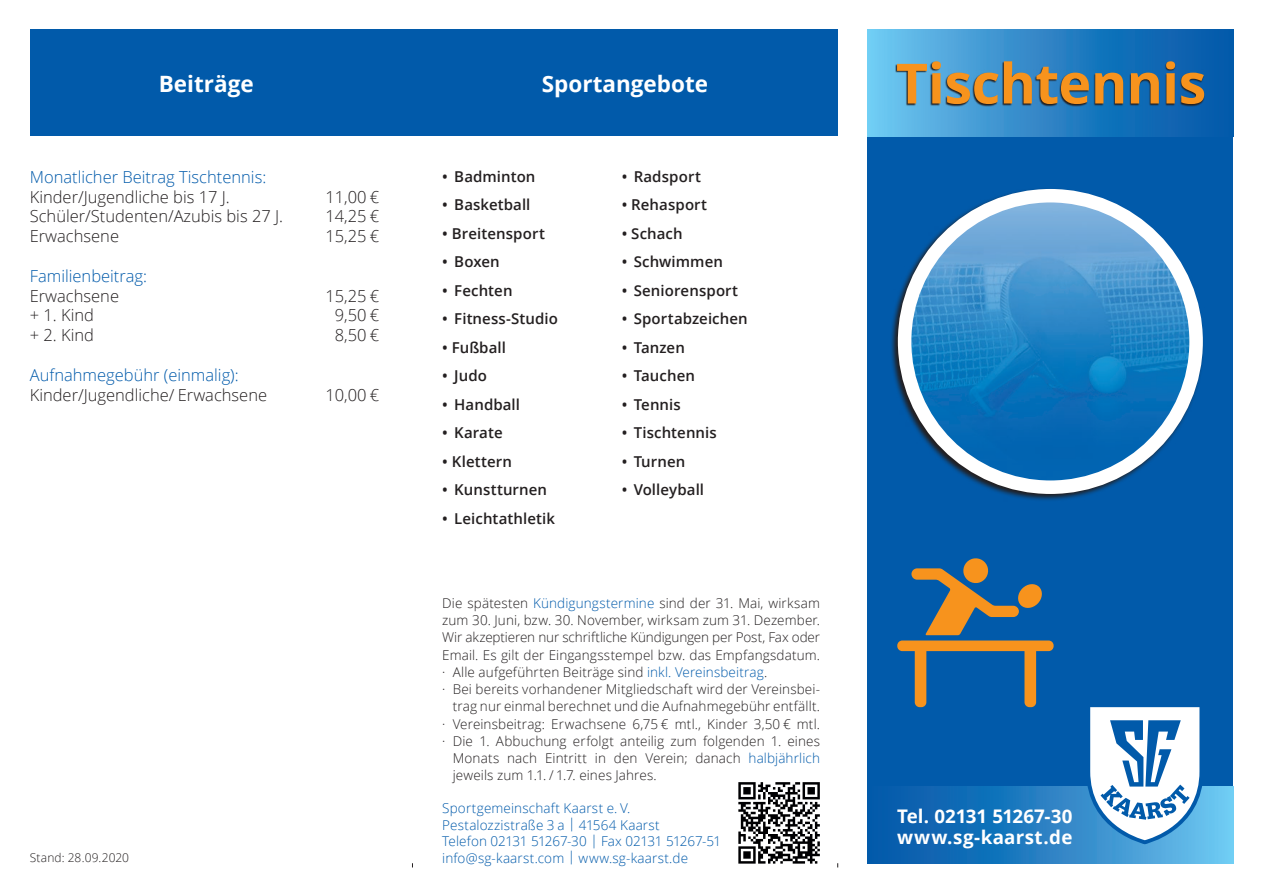
<style>
.page{position:relative;width:1263px;height:893px;background:#fff}
.page>*{position:absolute;margin:0;border:0;box-sizing:border-box;transform-origin:0 0}
.t1{font:700 55.5px "Open Sans";letter-spacing:-.01em;color:#f7931d}
.t2{font:700 22.5px "Open Sans";color:#fff}
.t3{font:700 18.75px "Open Sans";letter-spacing:.01em;color:#fff}
.t4{font:300 16.5px "Open Sans";color:#231f20}
.t5{font:300 16.5px/19.8px "Open Sans";color:#015aaa}
.t6{font:600 15px "Open Sans";letter-spacing:.005em;color:#231f20}
.t7{font:300 13.5px/17.2px "Open Sans";letter-spacing:.01em;color:#231f20;text-align:justify}
.t8{font:300 13.5px/16.5px "Open Sans";letter-spacing:.01em;color:#015aaa}
.t9{font:300 12px "Open Sans";letter-spacing:.01em;color:#231f20}
.s1{color:#231f20}
.s2{color:#015aaa}
</style>
<div class="page">
<div style="left:867px;top:30px;width:366px;height:833px;background:#015aaa"></div>
<svg style="left:867px;top:30px;width:338px;height:106px"></svg>
<svg style="left:891px;top:189px;width:312px;height:311px"></svg>
<img style="left:904px;top:196px;width:292px;height:291px;border-radius:146px">
<div style="left:898px;top:189px;width:305px;height:305px;border:14px solid #fff;border-radius:50%"></div>
<div style="left:30px;top:30px;width:808px;height:106px;background:#015aaa"></div>
<svg style="left:895px;top:61px;width:309px;height:45px;background:#2a5f88"></svg>
<svg style="left:738px;top:782px;width:82px;height:82px"></svg>
<svg style="left:897px;top:558px;width:156px;height:149px"></svg>
<svg style="left:908px;top:787px;width:325px;height:76px"></svg>
<svg style="left:1086px;top:707px;width:117px;height:137px"></svg>
<p class="t2" style="left:159px;top:67px;width:96px">Beiträge</p>
<p class="t5" style="left:30px;top:166px;width:238px">Monatlicher Beitrag Tischtennis:</p>
<p class="t4" style="left:30px;top:185px;width:202px">Kinder/Jugendliche bis 17 J.</p>
<p class="t4" style="left:325px;top:185px;width:55px">11,00 €</p>
<p class="t4" style="left:30px;top:205px;width:255px">Schüler/Studenten/Azubis bis 27 J.</p>
<p class="t4" style="left:325px;top:205px;width:55px">14,25 €</p>
<p class="t4" style="left:30px;top:225px;width:91px">Erwachsene</p>
<p class="t4" style="left:325px;top:225px;width:55px">15,25 €</p>
<p class="t5" style="left:30px;top:265px;width:119px">Familienbeitrag:<br><span class="s1">Erwachsene</span></p>
<p class="t4" style="left:325px;top:284px;width:55px">15,25 €</p>
<p class="t4" style="left:30px;top:304px;width:66px">+ 1. Kind</p>
<p class="t4" style="left:335px;top:304px;width:46px">9,50 €</p>
<p class="t4" style="left:30px;top:324px;width:66px">+ 2. Kind</p>
<p class="t4" style="left:335px;top:324px;width:46px">8,50 €</p>
<p class="t5" style="left:30px;top:364px;width:210px">Aufnahmegebühr (einmalig):</p>
<p class="t4" style="left:30px;top:383px;width:239px">Kinder/Jugendliche/ Erwachsene</p>
<p class="t4" style="left:325px;top:383px;width:55px">10,00 €</p>
<p class="t2" style="left:542px;top:67px;width:168px">Sportangebote</p>
<p class="t6" style="left:442px;top:166px;width:95px">• Badminton</p>
<p class="t6" style="left:442px;top:194px;width:90px">• Basketball</p>
<p class="t6" style="left:442px;top:223px;width:104px">• Breitensport</p>
<p class="t6" style="left:442px;top:251px;width:59px">• Boxen</p>
<p class="t6" style="left:442px;top:280px;width:72px">• Fechten</p>
<p class="t6" style="left:442px;top:308px;width:117px">• Fitness-Studio</p>
<p class="t6" style="left:442px;top:337px;width:65px">• Fußball</p>
<p class="t6" style="left:442px;top:365px;width:46px">• Judo</p>
<p class="t6" style="left:442px;top:394px;width:79px">• Handball</p>
<p class="t6" style="left:442px;top:422px;width:62px">• Karate</p>
<p class="t6" style="left:442px;top:451px;width:71px">• Klettern</p>
<p class="t6" style="left:442px;top:479px;width:106px">• Kunstturnen</p>
<p class="t6" style="left:442px;top:508px;width:114px">• Leichtathletik</p>
<p class="t6" style="left:622px;top:166px;width:81px">• Radsport</p>
<p class="t6" style="left:622px;top:194px;width:87px">• Rehasport</p>
<p class="t6" style="left:622px;top:223px;width:62px">• Schach</p>
<p class="t6" style="left:622px;top:251px;width:103px">• Schwimmen</p>
<p class="t6" style="left:622px;top:280px;width:118px">• Seniorensport</p>
<p class="t6" style="left:622px;top:308px;width:127px">• Sportabzeichen</p>
<p class="t6" style="left:622px;top:337px;width:65px">• Tanzen</p>
<p class="t6" style="left:622px;top:365px;width:75px">• Tauchen</p>
<p class="t6" style="left:622px;top:394px;width:61px">• Tennis</p>
<p class="t6" style="left:622px;top:422px;width:97px">• Tischtennis</p>
<p class="t6" style="left:622px;top:451px;width:65px">• Turnen</p>
<p class="t6" style="left:622px;top:479px;width:84px">• Volleyball</p>
<p class="t7" style="left:442px;top:594px;width:379px">Die spätesten <span class="s2">Kündigungstermine</span> sind der 31. Mai, wirksam zum 30. Juni, bzw. 30. November, wirksam zum 31. Dezember.<br>Wir akzeptieren nur schriftliche Kündigungen per Post, Fax oder Email. Es gilt der Eingangsstempel bzw. das Empfangsdatum.</p>
<p class="t7" style="left:442px;top:663px;width:327px">· Alle aufgeführten Beiträge sind <span class="s2">inkl. Vereinsbeitrag</span>.</p>
<p class="t7" style="left:442px;top:680px;width:379px;text-align:right">· Bei bereits vorhandener Mitgliedschaft wird der Vereinsbei&shy;trag nur einmal berechnet und die Aufnahmegebühr entfällt.</p>
<p class="t7" style="left:442px;top:715px;width:379px">· Vereinsbeitrag: Erwachsene 6,75 € mtl., Kinder 3,50 € mtl.</p>
<p class="t7" style="left:453px;top:732px;width:369px;text-indent:-11px">· Die 1. Abbuchung erfolgt anteilig zum folgenden 1. eines Monats nach Eintritt in den Verein; danach <span class="s2">halbjährlich </span>jeweils zum 1.1. / 1.7. eines Jahres.</p>
<p class="t8" style="left:442px;top:800px;width:280px">Sportgemeinschaft Kaarst e. V.<br>Pestalozzistraße 3 a | 41564 Kaarst<br>Telefon 02131 51267-30 | Fax 02131 51267-51</p>
<p class="t9" style="left:30px;top:850px;width:101px">Stand: 28.09.2020</p>
<p class="t8" style="left:442px;top:849px;width:247px">info@sg-kaarst.com | www.sg-kaarst.de</p>
<p class="t1" style="left:896px;top:44px;width:312px">Tischtennis</p>
<p class="t3" style="left:897px;top:803px;width:177px">Tel. 02131 51267-30</p>
<p class="t3" style="left:897px;top:824px;width:177px">www.sg-kaarst.de</p>
</div>
